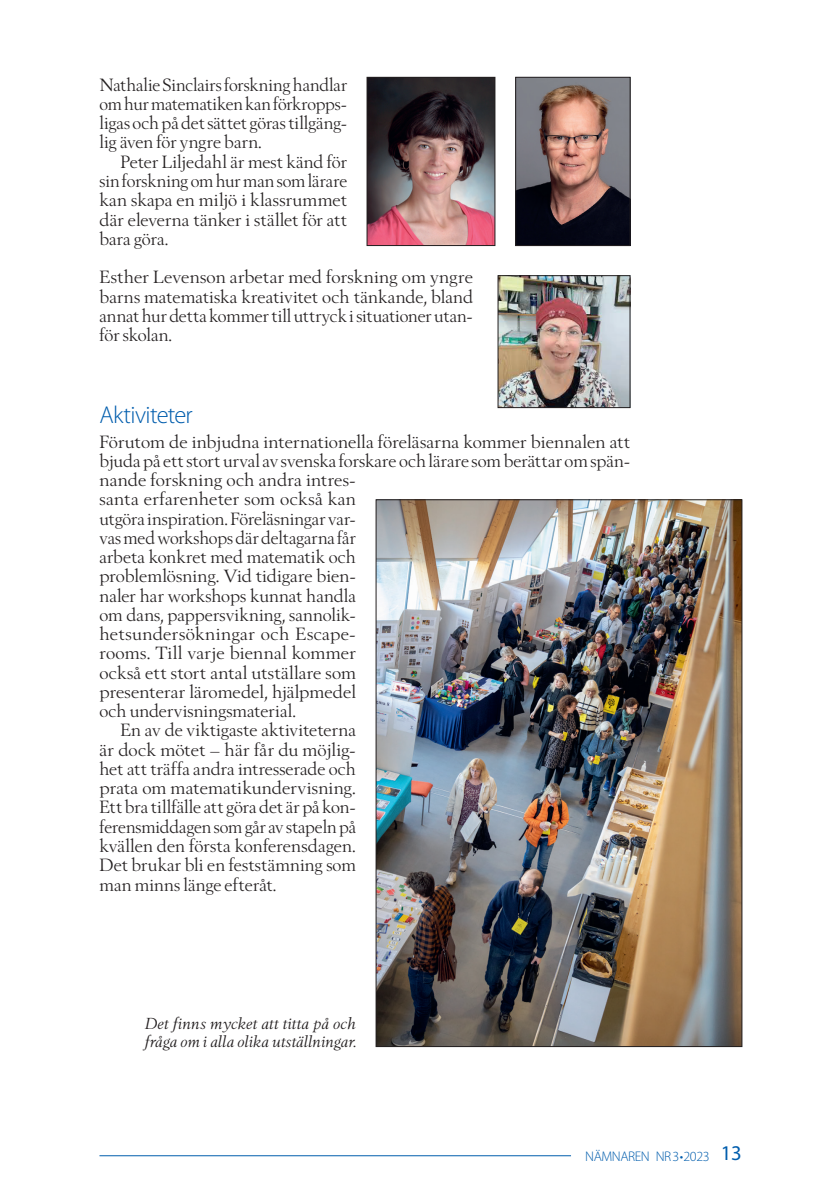
<style>
.page{position:relative;width:819px;height:1201px;background:#fff}
.page>*{position:absolute;margin:0;border:0;box-sizing:border-box;transform-origin:0 0}
.t1{font:300 24.5px "Myriad Pro";letter-spacing:-.03em;color:#015dad}
.t2{font:17.5px/19.2px "Berling Nova Display Pro";letter-spacing:.005em;color:#231f20;text-align:justify}
.t3{font:17.5px "Berling Nova Display Pro";letter-spacing:.025em;color:#231f20}
.t4{font:italic 15.75px/17.5px "Berling Nova Display Pro";letter-spacing:.005em;color:#231f20}
.t5{font:300 14px "Myriad Pro";letter-spacing:-.03em;color:#015dad}
.s1{font-weight:400;font-size:21px}
</style>
<div class="page">
<hr style="left:99px;top:1155px;width:472px;height:1px;background:#015dad">
<img style="left:369px;top:79px;width:124px;height:165px">
<div style="left:367px;top:77px;width:128px;height:169px;border:1px solid #231f20"></div>
<img style="left:517px;top:79px;width:111px;height:165px">
<div style="left:515px;top:77px;width:115px;height:169px;border:1px solid #231f20"></div>
<img style="left:499px;top:277px;width:129px;height:129px">
<div style="left:497px;top:275px;width:133px;height:133px;border:1px solid #231f20"></div>
<img style="left:378px;top:501px;width:362px;height:543px">
<p class="t2" style="left:99px;top:75px;width:249px">Nathalie Sinclairs forskning handlar om hur matematiken kan förkropps&shy;ligas och på det sättet göras tillgäng&shy;lig även för yngre barn.</p>
<p class="t2" style="left:99px;top:152px;width:249px;text-indent:21px">Peter Liljedahl är mest känd för sin forskning om hur man som lärare kan skapa en miljö i klassrummet där eleverna tänker i stället för att bara göra.</p>
<p class="t2" style="left:99px;top:267px;width:375px">Esther Levenson arbetar med forskning om yngre barns matematiska kreativitet och tänkande, bland annat hur detta kommer till uttryck i situationer utan&shy;för skolan.</p>
<h1 class="t1" style="left:99px;top:402px;width:95px">Aktiviteter</h1>
<p class="t2" style="left:99px;top:431px;width:532px">Förutom de inbjudna internationella föreläsarna kommer biennalen att</p>
<p class="t2" style="left:99px;top:451px;width:532px">bjuda på ett stort urval av svenska forskare och lärare som berättar om spän-</p>
<p class="t2" style="left:99px;top:470px;width:258px">nande forskning och andra intres-</p>
<p class="t2" style="left:99px;top:489px;width:258px">santa erfarenheter som också kan</p>
<p class="t2" style="left:99px;top:508px;width:258px">utgöra inspiration. Föreläsningar var-</p>
<p class="t2" style="left:99px;top:528px;width:258px">vas med workshops där deltagarna får</p>
<p class="t2" style="left:99px;top:547px;width:258px">arbeta konkret med matematik och</p>
<p class="t2" style="left:99px;top:566px;width:258px">problemlösning. Vid tidigare bien-</p>
<p class="t2" style="left:99px;top:585px;width:258px">naler har workshops kunnat handla</p>
<p class="t2" style="left:99px;top:605px;width:258px">om dans, pappersvikning, sannolik-</p>
<p class="t3" style="left:99px;top:623px;width:258px">hetsundersökningar och Escape-</p>
<p class="t2" style="left:99px;top:643px;width:258px">rooms. Till varje biennal kommer</p>
<p class="t2" style="left:99px;top:662px;width:258px">också ett stort antal utställare som</p>
<p class="t2" style="left:99px;top:682px;width:258px">presenterar läromedel, hjälpmedel</p>
<p class="t2" style="left:99px;top:701px;width:198px">och undervisningsmaterial.</p>
<p class="t2" style="left:120px;top:720px;width:237px">En av de viktigaste aktiviteterna</p>
<p class="t2" style="left:99px;top:739px;width:258px">är dock mötet – här får du möjlig-</p>
<p class="t2" style="left:99px;top:759px;width:258px">het att träffa andra intresserade och</p>
<p class="t2" style="left:99px;top:778px;width:258px">prata om matematikundervisning.</p>
<p class="t2" style="left:99px;top:797px;width:258px">Ett bra tillfälle att göra det är på kon-</p>
<p class="t2" style="left:99px;top:816px;width:258px">ferensmiddagen som går av stapeln på</p>
<p class="t2" style="left:99px;top:836px;width:258px">kvällen den första konferensdagen.</p>
<p class="t2" style="left:99px;top:855px;width:258px">Det brukar bli en feststämning som</p>
<p class="t2" style="left:99px;top:874px;width:178px">man minns länge efteråt.</p>
<p class="t4" style="left:145px;top:1015px;width:213px">Det finns mycket att titta på och fråga om i alla olika utställningar.</p>
<p class="t5" style="left:585px;top:1148px;width:158px">NÄMNAREN NR3•2023 <span class="s1">13</span></p>
</div>
